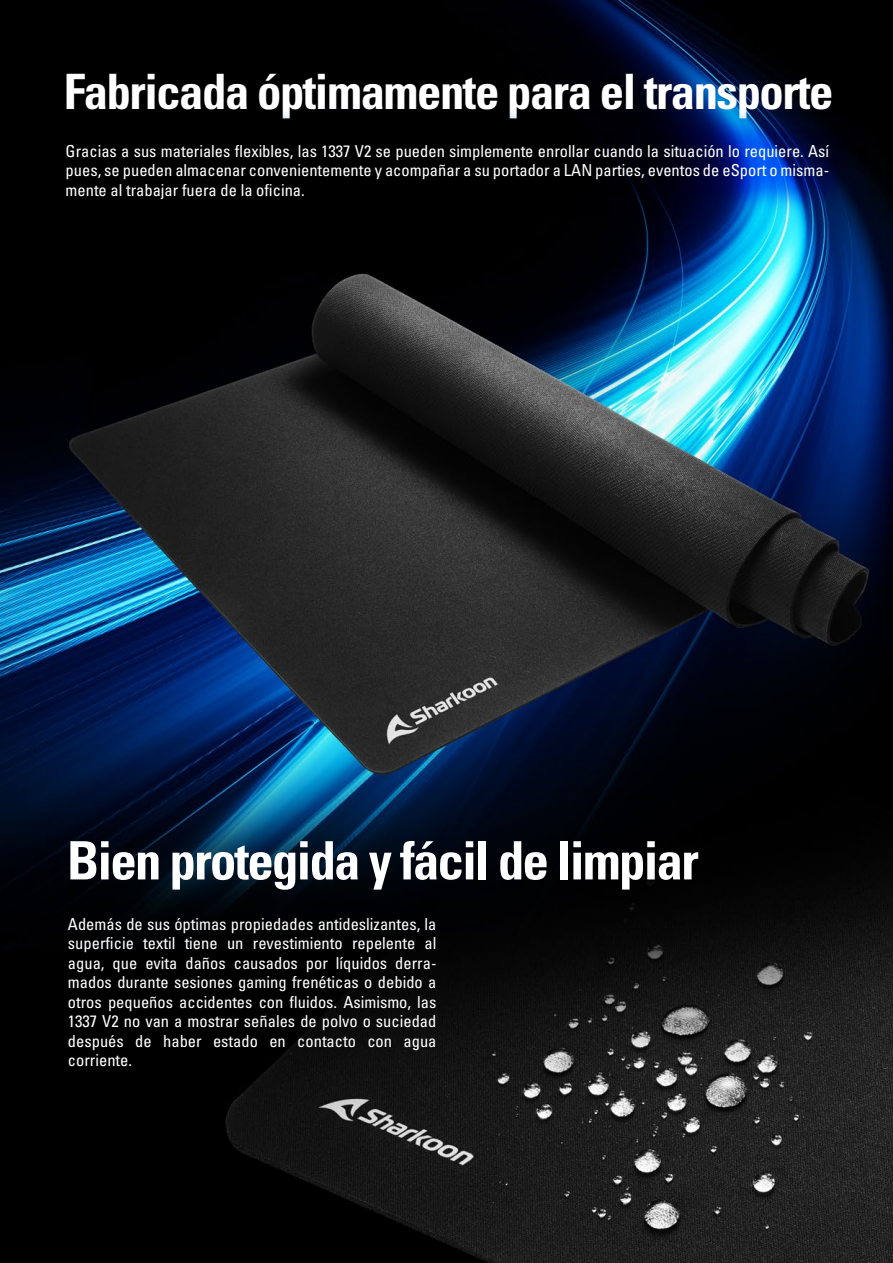
<style>
.page{position:relative;width:893px;height:1263px;background:#fff}
.page>*{position:absolute;margin:0;border:0;box-sizing:border-box;transform-origin:0 0}
.t1{font:52.95px "Univers LTCYR 67 Bold Cond";letter-spacing:-.035em;color:#fff}
.t2{font:48.75px "Univers LTCYR 67 Bold Cond";letter-spacing:-.03em;color:#fff}
.t3{font:condensed 16.5px/19.5px "Univers LTCYR 57";color:#fff;text-align:justify}
</style>
<div class="page">
<img style="left:0;top:0;width:893px;height:1263px">
<img style="left:21px;top:99px;width:852px;height:266px">
<img style="left:40px;top:117px;width:819px;height:248px">
<h2 class="t2" style="left:64px;top:62px;width:771px">Fabricada óptimamente para el transporte</h2>
<p class="t3" style="left:66px;top:140px;width:765px">Gracias a sus materiales flexibles, las 1337 V2 se pueden simplemente enrollar cuando la situación lo requiere. Así pues, se pueden almacenar convenientemente y acompañar a su portador a LAN parties, eventos de eSport o misma&shy;mente al trabajar fuera de la oficina.</p>
<h1 class="t1" style="left:67px;top:828px;width:633px">Bien protegida y fácil de limpiar</h1>
<p class="t3" style="left:68px;top:913px;width:370px">Además de sus óptimas propiedades antideslizantes, la superficie textil tiene un revestimiento repelente al agua, que evita daños causados por líquidos derra&shy;mados durante sesiones gaming frenéticas o debido a otros pequeños accidentes con fluidos. Asimismo, las 1337 V2 no van a mostrar señales de polvo o suciedad después de haber estado en contacto con agua corriente.</p>
</div>
